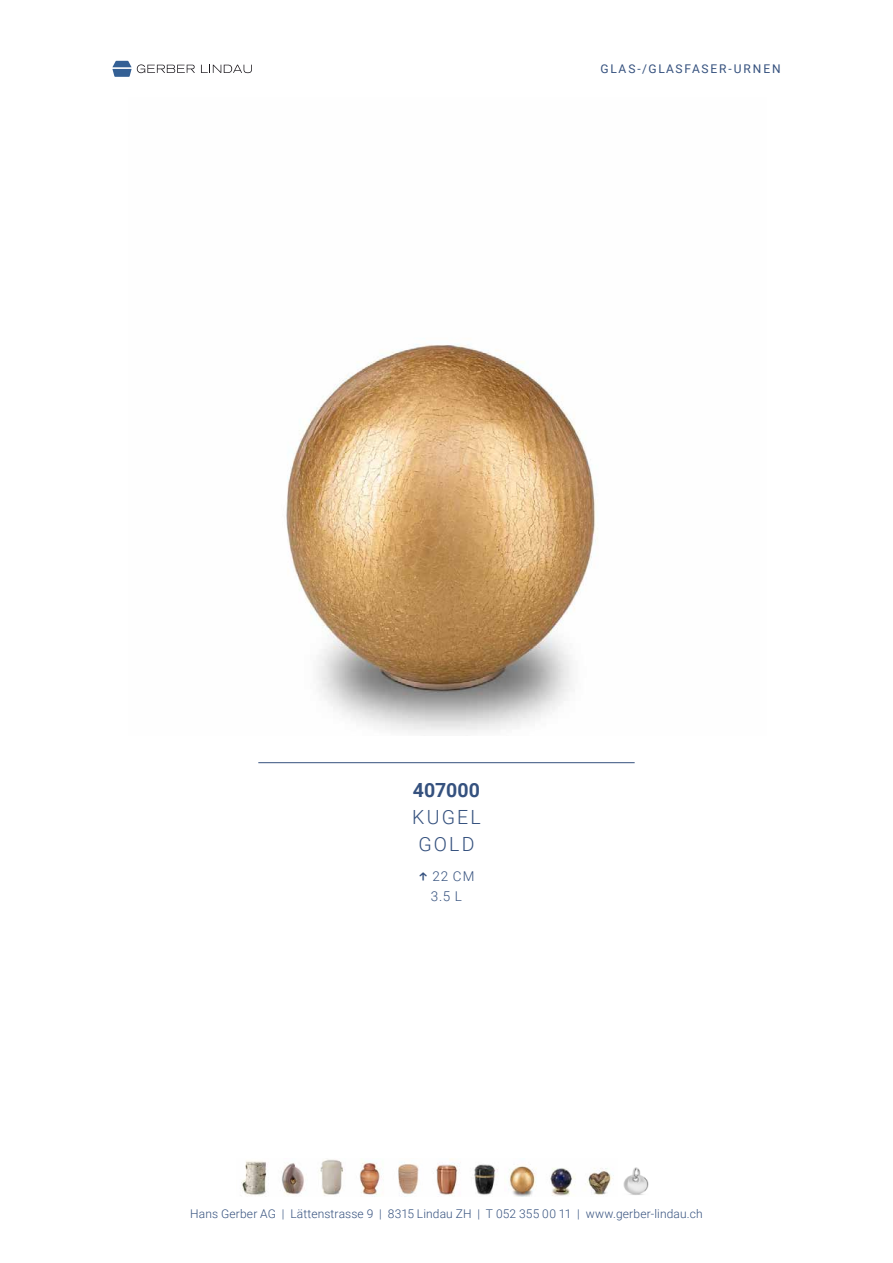
<style>
.page{position:relative;width:893px;height:1263px;background:#fff}
.page>*{position:absolute;margin:0;border:0;box-sizing:border-box;transform-origin:0 0}
.t1{font:300 19.5px/27px "Roboto";letter-spacing:.115em;color:#35517e;text-align:center}
.t2{font:700 19.5px "Roboto";letter-spacing:.005em;color:#35517e}
.t3{font:300 13.5px/19.5px "Roboto";color:#35517e}
.t4{font:300 12px "Roboto";letter-spacing:.01em;color:#35517e}
.t5{font:12px "Roboto";letter-spacing:.155em;color:#35517e}
</style>
<div class="page">
<svg style="left:112px;top:61px;width:83px;height:16px"></svg>
<svg style="left:201px;top:65px;width:51px;height:8px"></svg>
<hr style="left:258px;top:762px;width:377px;height:1px;background:#35517e">
<img style="left:286px;top:344px;width:310px;height:388px">
<img style="left:241px;top:1159px;width:408px;height:37px">
<p class="t5" style="left:601px;top:60px;width:181px">GLAS-/GLASFASER-URNEN</p>
<h1 class="t2" style="left:413px;top:776px;width:69px">407000</h1>
<h1 class="t1" style="left:412px;top:803px;width:70px">KUGEL<br>GOLD</h1>
<p class="t3" style="left:431px;top:866px;width:45px">22 CM<br>3.5 L</p>
<p class="t4" style="left:190px;top:1205px;width:514px">Hans Gerber AG | Lättenstrasse 9 | 8315 Lindau ZH | T 052 355 00 11 | www.gerber-lindau.ch</p>
</div>
